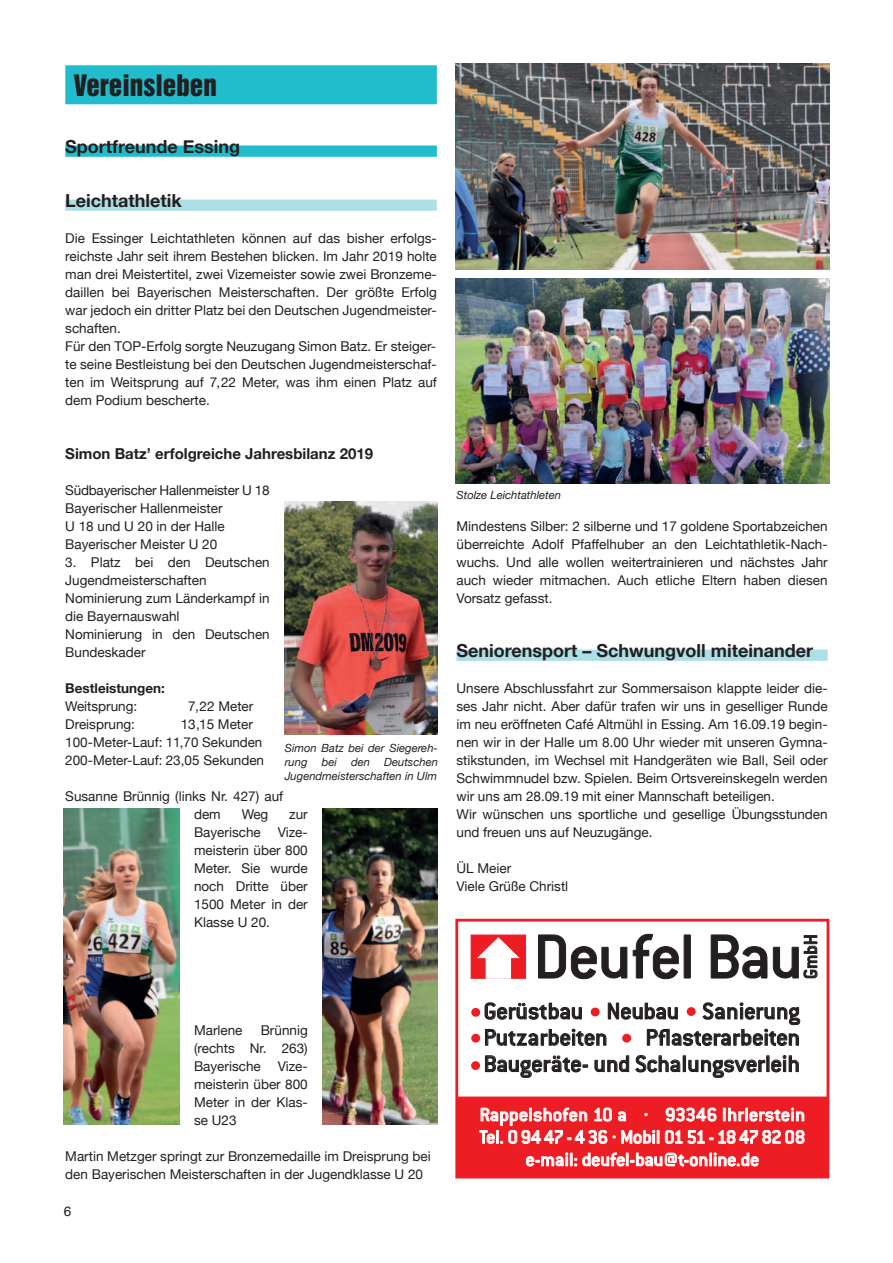
<style>
.page{position:relative;width:893px;height:1263px;background:#fff}
.page>*{position:absolute;margin:0;border:0;box-sizing:border-box;transform-origin:0 0}
.t1{font:500 68.25px "Conduit ITC";letter-spacing:-.025em;color:#231f20}
.t2{font:27px "Helvetica Inserat";color:#231f20}
.t3{font:500 25.2px/26.2px "Conduit ITC";letter-spacing:-.01em;color:#231f20}
.t4{font:500 20.25px/22.5px "Conduit ITC";color:#fff;text-align:center}
.t5{font:500 20.25px "Conduit ITC";color:#231f20}
.t6{font:700 18px "Helvetica Neue";color:#231f20}
.t7{font:700 15px "Helvetica Neue";color:#231f20}
.t8{font:13.5px/18px "Helvetica Neue";color:#231f20}
.t9{font:700 13.5px "Helvetica Neue";color:#231f20}
.t10{font:13.5px "Helvetica";color:#231f20}
.t11{font:italic 11.25px/14.1px "Helvetica Neue";color:#231f20}
</style>
<div class="page">
<div style="left:456px;top:650px;width:372px;height:11px;background:#addfe7"></div>
<div style="left:65px;top:65px;width:372px;height:39px;background:#21bdcc"></div>
<div style="left:65px;top:146px;width:372px;height:11px;background:#21bdcc"></div>
<div style="left:65px;top:200px;width:372px;height:11px;background:#addfe7"></div>
<img style="left:285px;top:502px;width:153px;height:233px">
<img style="left:64px;top:808px;width:115px;height:317px">
<img style="left:455px;top:64px;width:374px;height:205px">
<img style="left:323px;top:808px;width:115px;height:317px">
<img style="left:455px;top:279px;width:374px;height:205px">
<div style="left:455px;top:919px;width:374px;height:259px;border:3px solid #ee1d23"></div>
<div style="left:457px;top:1097px;width:371px;height:80px;background:#ee1d23"></div>
<svg style="left:538px;top:934px;width:141px;height:45px"></svg>
<div style="left:684px;top:935px;width:7px;height:43px;border:1px solid #231f20"></div>
<svg style="left:710px;top:934px;width:107px;height:44px"></svg>
<div style="left:471px;top:935px;width:55px;height:43px;background:#ee1d23"></div>
<svg style="left:478px;top:938px;width:41px;height:40px"></svg>
<div style="left:486px;top:957px;width:25px;height:21px;background:#fff"></div>
<svg style="left:666px;top:1108px;width:50px;height:13px"></svg>
<svg style="left:723px;top:1108px;width:81px;height:13px"></svg>
<svg style="left:480px;top:1108px;width:179px;height:36px"></svg>
<svg style="left:665px;top:1130px;width:139px;height:14px"></svg>
<svg style="left:526px;top:1152px;width:233px;height:14px"></svg>
<svg style="left:485px;top:1002px;width:315px;height:44px"></svg>
<svg style="left:485px;top:1055px;width:103px;height:22px"></svg>
<svg style="left:595px;top:1055px;width:34px;height:17px"></svg>
<svg style="left:636px;top:1055px;width:44px;height:17px"></svg>
<div style="left:683px;top:1055px;width:3px;height:17px;border:1px solid #231f20"></div>
<svg style="left:688px;top:1055px;width:111px;height:22px"></svg>
<div style="left:471px;top:1061px;width:9px;height:9px;background:#ee1d23;border-radius:50%"></div>
<div style="left:471px;top:1008px;width:9px;height:9px;background:#ee1d23;border-radius:50%"></div>
<div style="left:471px;top:1034px;width:9px;height:8px;background:#ee1d23;border-radius:50%"></div>
<div style="left:591px;top:1007px;width:9px;height:9px;background:#ee1d23;border-radius:50%"></div>
<div style="left:622px;top:1034px;width:9px;height:8px;background:#ee1d23;border-radius:50%"></div>
<div style="left:687px;top:1007px;width:9px;height:9px;background:#ee1d23;border-radius:50%"></div>
<h2 class="t2" style="left:74px;top:74px;width:145px">Vereinsleben</h2>
<h3 class="t6" style="left:65px;top:135px;width:177px">Sportfreunde Essing</h3>
<h3 class="t6" style="left:65px;top:189px;width:118px">Leichtathletik</h3>
<p class="t8" style="left:65px;top:229px;width:373px">Die Essinger Leichtathleten können auf das bisher erfolgs&shy;reichste Jahr seit ihrem Bestehen blicken. Im Jahr 2019 holte man drei Meistertitel, zwei Vizemeister sowie zwei Bronzeme&shy;daillen bei Bayerischen Meisterschaften. Der größte Erfolg war jedoch ein dritter Platz bei den Deutschen Jugendmeister&shy;schaften.<br>Für den TOP-Erfolg sorgte Neuzugang Simon Batz. Er steiger&shy;te seine Bestleistung bei den Deutschen Jugendmeisterschaf&shy;ten im Weitsprung auf 7,22 Meter, was ihm einen Platz auf dem Podium bescherte.</p>
<p class="t7" style="left:65px;top:444px;width:309px">Simon Batz’ erfolgreiche Jahresbilanz 2019</p>
<p class="t8" style="left:65px;top:481px;width:206px">Südbayerischer Hallenmeister U 18<br>Bayerischer Hallenmeister<br>U 18 und U 20 in der Halle<br>Bayerischer Meister U 20</p>
<p class="t8" style="left:65px;top:553px;width:206px">3. Platz bei den Deutschen<br>Jugendmeisterschaften<br>Nominierung zum Länderkampf in die Bayernauswahl<br>Nominierung in den Deutschen<br>Bundeskader</p>
<p class="t9" style="left:65px;top:679px;width:101px">Bestleistungen:</p>
<p class="t8" style="left:65px;top:697px;width:73px">Weitsprung:</p>
<p class="t8" style="left:188px;top:697px;width:67px">7,22 Meter</p>
<p class="t8" style="left:65px;top:715px;width:71px">Dreisprung:</p>
<p class="t8" style="left:65px;top:715px;width:200px;text-indent:116px">13,15 Meter<br>100-Meter-Lauf: 11,70 Sekunden<br>200-Meter-Lauf: 23,05 Sekunden</p>
<p class="t8" style="left:194px;top:787px;width:91px;text-indent:-129px">Susanne Brünnig (links Nr. 427) auf dem</p>
<p class="t11" style="left:285px;top:741px;width:155px">Simon Batz bei der Siegereh&shy;rung</p>
<p class="t11" style="left:285px;top:755px;width:155px;text-align:right">Deutschen<br>Jugendmeisterschaften in Ulm</p>
<p class="t11" style="left:322px;top:755px;width:17px">bei</p>
<p class="t11" style="left:351px;top:755px;width:20px">den</p>
<p class="t8" style="left:242px;top:805px;width:28px">Weg</p>
<p class="t8" style="left:289px;top:805px;width:20px">zur</p>
<p class="t8" style="left:194px;top:823px;width:68px">Bayerische</p>
<p class="t8" style="left:194px;top:823px;width:115px;text-align:justify;text-indent:84px">Vize&shy;meisterin über 800<br>Meter. Sie wurde noch Dritte über 1500 Meter in der Klasse U 20.</p>
<p class="t8" style="left:194px;top:1021px;width:115px;text-align:justify;text-indent:67px">Brünnig (rechts Nr. 263)<br>Bayerische</p>
<p class="t8" style="left:194px;top:1021px;width:50px">Marlene</p>
<p class="t8" style="left:194px;top:1057px;width:115px;text-align:justify;text-indent:84px">Vize&shy;meisterin über 800<br>Meter in der Klas&shy;se U23</p>
<p class="t8" style="left:65px;top:1147px;width:367px">Martin Metzger springt zur Bronzemedaille im Dreisprung bei den Bayerischen Meisterschaften in der Jugendklasse U 20</p>
<p class="t10" style="left:64px;top:1206px;width:9px">6</p>
<p class="t11" style="left:456px;top:488px;width:106px">Stolze Leichtathleten</p>
<p class="t8" style="left:456px;top:517px;width:373px;text-align:justify">Mindestens Silber: 2 silberne und 17 goldene Sportabzeichen überreichte Adolf Pfaffelhuber an den Leichtathletik-Nach&shy;wuchs. Und alle wollen weitertrainieren und nächstes Jahr auch wieder mitmachen. Auch etliche Eltern haben diesen Vorsatz gefasst.</p>
<h3 class="t6" style="left:456px;top:639px;width:358px">Seniorensport – Schwungvoll miteinander</h3>
<p class="t8" style="left:456px;top:679px;width:373px">Unsere Abschlussfahrt zur Sommersaison klappte leider die&shy;ses Jahr nicht. Aber dafür trafen wir uns in geselliger Runde im neu eröffneten Café Altmühl in Essing. Am 16.09.19 begin&shy;nen wir in der Halle um 8.00 Uhr wieder mit unseren Gymna&shy;stikstunden, im Wechsel mit Handgeräten wie Ball, Seil oder Schwimmnudel bzw. Spielen. Beim Ortsvereinskegeln werden wir uns am 28.09.19 mit einer Mannschaft beteiligen.<br>Wir wünschen uns sportliche und gesellige Übungsstunden und freuen uns auf Neuzugänge.</p>
<p class="t8" style="left:456px;top:859px;width:113px">ÜL Meier<br>Viele Grüße Christl</p>
<h1 class="t1" style="left:533px;top:935px;width:271px">Deufel Bau</h1>
<h3 class="t5" style="left:804px;top:979px;width:46px;rotate:-90deg">GmbH</h3>
<h3 class="t3" style="left:484px;top:1001px;width:318px">Gerüstbau Neubau Sanierung<br>Putzarbeiten</h3>
<h3 class="t3" style="left:484px;top:1026px;width:318px;text-align:right">P昀asterarbeiten<br>Baugeräte- und Schalungsverleih</h3>
<h3 class="t4" style="left:479px;top:1105px;width:327px">Rappelshofen 10 a · 93346 Ihrlerstein<br>Tel. 0 94 47 - 4 36 · Mobil 01 51 - 18 47 82 08 e-mail: deufel-bau@t-online.de</h3>
</div>
